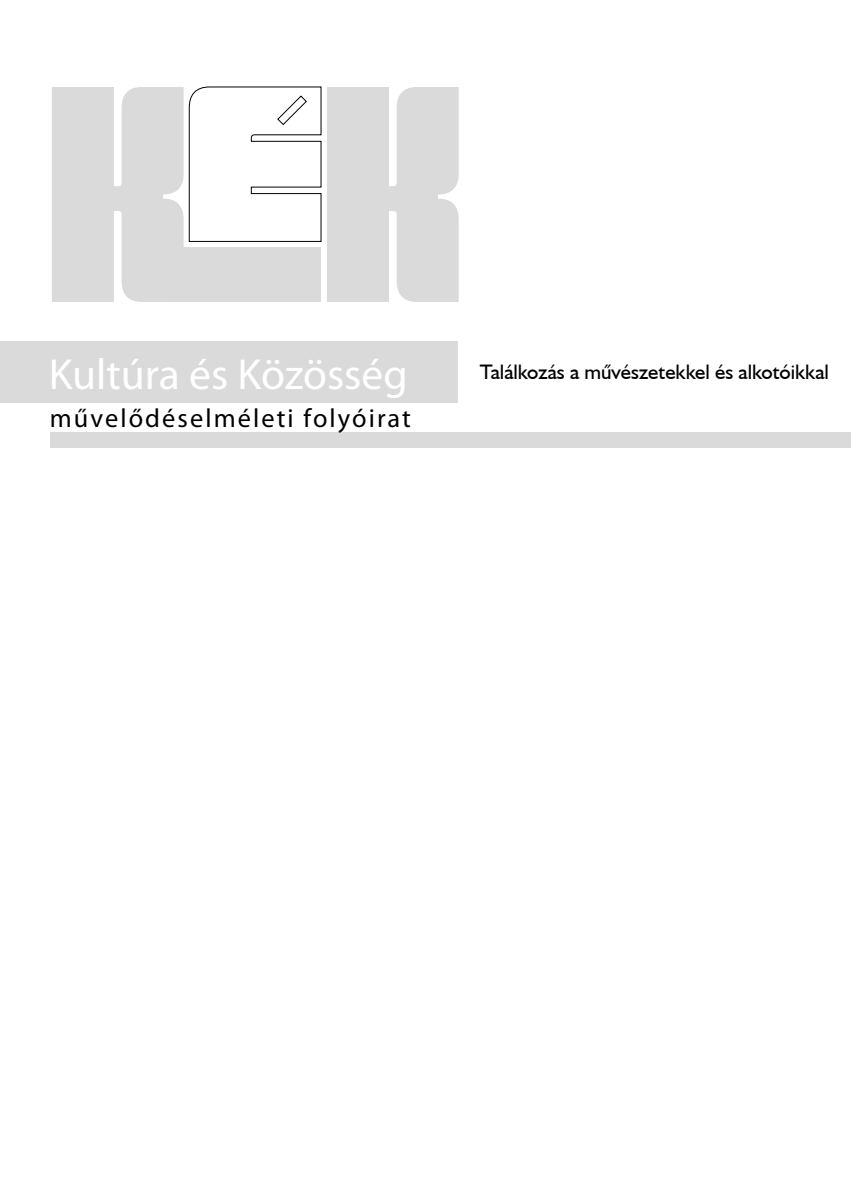
<style>
.page{position:relative;width:851px;height:1195px;background:#fff}
.page>*{position:absolute;margin:0;border:0;box-sizing:border-box;transform-origin:0 0}
.t1{font:43.5px "Myriad Pro";color:#fff}
.t2{font:26.25px "Myriad Pro";letter-spacing:.08em;color:#000}
.t3{font:21px "Humanist 521 PFL";color:#000}
</style>
<div class="page">
<div style="left:51px;top:433px;width:799px;height:15px;background:#dadada"></div>
<div style="left:0;top:341px;width:457px;height:62px;background:#dadada"></div>
<svg style="left:52px;top:87px;width:269px;height:215px"></svg>
<div style="left:327px;top:87px;width:131px;height:215px;background:#dadada"></div>
<h1 class="t1" style="left:49px;top:351px;width:360px">Kultúra és Közösség</h1>
<p class="t2" style="left:50px;top:403px;width:362px">művelődéselméleti folyóirat</p>
<p class="t3" style="left:479px;top:359px;width:351px">Találkozás a művészetekkel és alkotóikkal</p>
</div>
